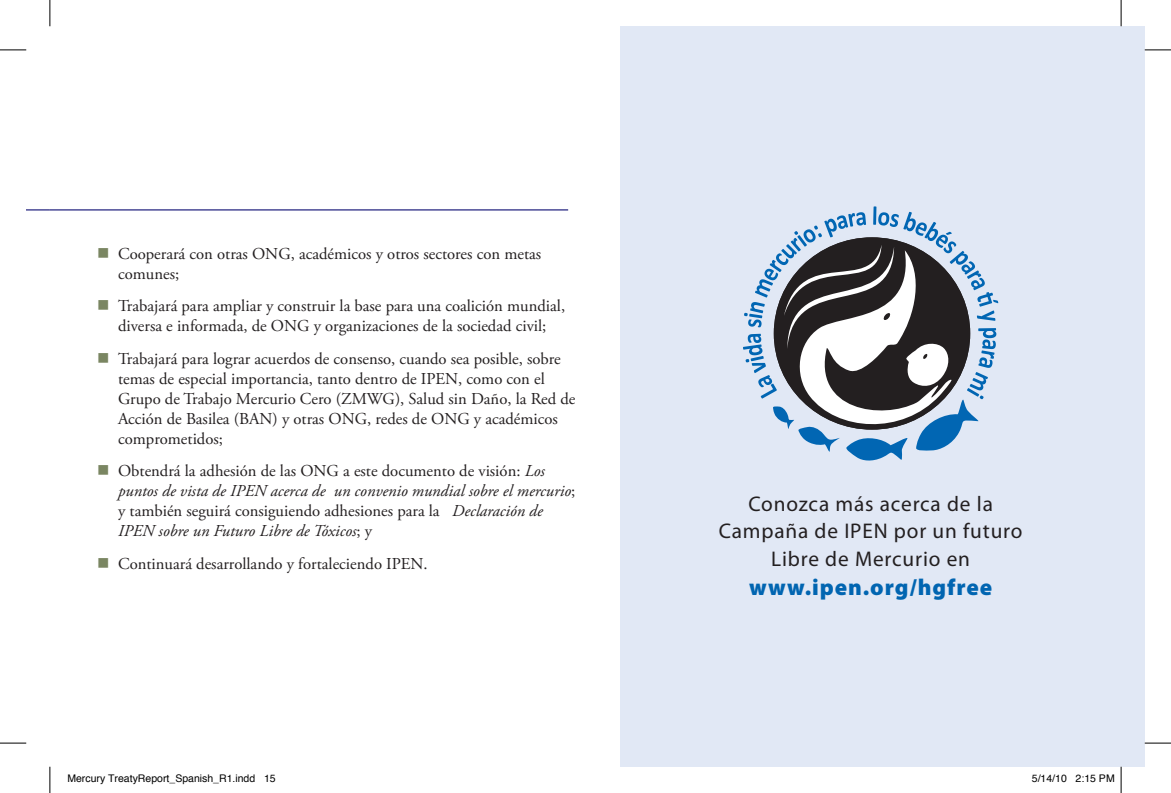
<style>
.page{position:relative;width:1171px;height:793px;background:#fff}
.page>*{position:absolute;margin:0;border:0;box-sizing:border-box;transform-origin:0 0}
.t1{font:900 22.93px "Myriad Pro";letter-spacing:.04em;color:#0165b1}
.t2{font:21.18px/27.1px "Myriad Pro";letter-spacing:.04em;color:#231f20;text-align:center}
.t3{font:16.62px/19.9px "Adobe Garamond Pro";color:#231f20}
.t4{font:italic 16.62px/19.9px "Adobe Garamond Pro";color:#231f20}
.t5{font:10.5px "Helvetica";color:#000}
.s1{font-style:normal}
</style>
<div class="page">
<div style="left:620px;top:26px;width:524px;height:740px;background:#e1e8f5"></div>
<svg style="left:26px;top:209px;width:24px;height:1px"></svg>
<hr style="left:50px;top:209px;width:518px;height:1px;background:#303087">
<svg style="left:743px;top:206px;width:255px;height:254px"></svg>
<svg style="left:0;top:50px;width:26px;height:1px"></svg>
<svg style="left:1144px;top:50px;width:27px;height:1px"></svg>
<svg style="left:0;top:743px;width:26px;height:1px"></svg>
<svg style="left:1144px;top:743px;width:27px;height:1px"></svg>
<svg style="left:50px;top:0;width:1px;height:26px"></svg>
<svg style="left:50px;top:766px;width:1px;height:27px"></svg>
<svg style="left:1121px;top:0;width:1px;height:26px"></svg>
<svg style="left:1121px;top:766px;width:1px;height:27px"></svg>
<p class="t3" style="left:118px;top:244px;width:425px">Cooperará con otras ONG, académicos y otros sectores con metas comunes;</p>
<p class="t3" style="left:118px;top:296px;width:448px">Trabajará para ampliar y construir la base para una coalición mundial, diversa e informada, de ONG y organizaciones de la sociedad civil;</p>
<p class="t3" style="left:118px;top:349px;width:459px">Trabajará para lograr acuerdos de consenso, cuando sea posible, sobre temas de especial importancia, tanto dentro de IPEN, como con el Grupo de Trabajo Mercurio Cero (ZMWG), Salud sin Daño, la Red de Acción de Basilea (BAN) y otras ONG, redes de ONG y académicos comprometidos;</p>
<p class="t4" style="left:118px;top:461px;width:459px"><span class="s1">Obtendrá la adhesión de las ONG a este documento de visión:</span> Los puntos de vista de IPEN acerca de un convenio mundial sobre el mercurio<span class="s1">; y también seguirá consiguiendo adhesiones para la</span> Declaración de IPEN sobre un Futuro Libre de Tóxicos<span class="s1">; y</span></p>
<p class="t3" style="left:118px;top:554px;width:311px">Continuará desarrollando y fortaleciendo IPEN.</p>
<p class="t2" style="left:719px;top:491px;width:305px">Conozca más acerca de la<br>Campaña de IPEN por un futuro<br>Libre de Mercurio en</p>
<h1 class="t1" style="left:749px;top:574px;width:245px">www.ipen.org/hgfree</h1>
<p class="t5" style="left:67px;top:770px;width:210px">Mercury TreatyReport_Spanish_R1.indd 15</p>
<p class="t5" style="left:1032px;top:770px;width:84px">5/14/10 2:15 PM</p>
</div>
